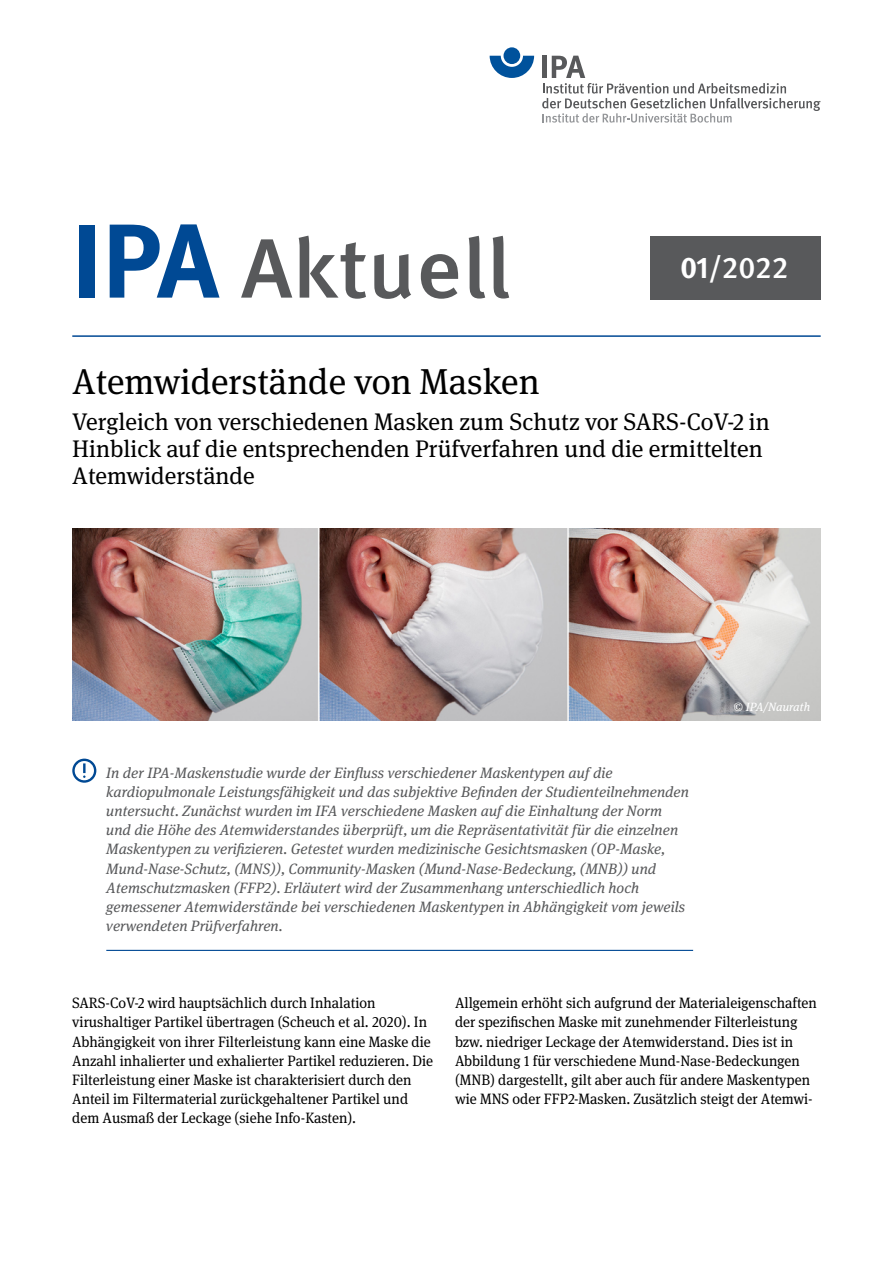
<style>
.page{position:relative;width:893px;height:1263px;background:#fff}
.page>*{position:absolute;margin:0;border:0;box-sizing:border-box;transform-origin:0 0}
._01_Überschriften_H1_IPA_Aktuell{font:500 84px "DGUV Meta";letter-spacing:.005em;color:#58595b;scale:1.05 1}
._01_Überschriften_H1_ArtikelTitel{font:36px "DGUV Meta Serif";color:#000}
._01_Überschriften_Newsletter_Ausgabe{font:500 30px "DGUV Meta";color:#fff}
._01_Überschriften_Artikel_Untertitel{font:24px/27px "DGUV Meta Serif";color:#000}
._02_Fließtext_Text_Trennung_12-6{font:15px/19.2px "DGUV Meta Serif";color:#000;scale:.96 1}
._02_Fließtext_Header{font:italic 15px/19.2px "DGUV Meta Serif";letter-spacing:.005em;color:#58595b}
.t1{font:italic 12px "DGUV Meta Serif";color:#fff}
.s1{font-weight:700;font-size:105px;color:#004994}
.s2{font-weight:700}
</style>
<div class="page">
<svg style="left:490px;top:56px;width:44px;height:22px"></svg>
<div style="left:504px;top:47px;width:16px;height:17px;background:#00529c;border-radius:50%"></div>
<svg style="left:542px;top:56px;width:279px;height:67px"></svg>
<svg style="left:72px;top:759px;width:24px;height:24px"></svg>
<hr style="left:106px;top:950px;width:587px;height:1px;background:#004994">
<img style="left:72px;top:528px;width:749px;height:192px">
<hr style="left:72px;top:335px;width:749px;height:2px;background:#004994">
<div style="left:651px;top:236px;width:170px;height:64px;background:#58595b"></div>
<p class="_01_Überschriften_H1_IPA_Aktuell" style="left:72px;top:220px;width:419px"><span class="s1">IPA</span> Aktuell</p>
<p class="_01_Überschriften_Newsletter_Ausgabe" style="left:680px;top:251px;width:110px"><span class="s2">01/</span>2022</p>
<h1 class="_01_Überschriften_H1_ArtikelTitel" style="left:72px;top:360px;width:469px">Atemwiderstände von Masken</h1>
<p class="_01_Überschriften_Artikel_Untertitel" style="left:72px;top:408px;width:699px">Vergleich von verschiedenen Masken zum Schutz vor SARS-CoV-2 in<br>Hinblick auf die entsprechenden Prüfverfahren und die ermittelten<br>Atemwiderstände</p>
<p class="_02_Fließtext_Header" style="left:106px;top:763px;width:584px">In der IPA-Maskenstudie wurde der Einfluss verschiedener Maskentypen auf die kardiopulmonale Leistungsfähigkeit und das subjektive Befinden der Studienteilnehmenden untersucht. Zunächst wurden im IFA verschiedene Masken auf die Einhaltung der Norm und die Höhe des Atemwiderstandes überprüft, um die Repräsentativität für die einzelnen Maskentypen zu verifizieren. Getestet wurden medizinische Gesichtsmasken (OP-Maske, Mund-Nase-Schutz, (MNS)), Community-Masken (Mund-Nase-Bedeckung, (MNB)) und Atemschutzmasken (FFP2). Erläutert wird der Zusammenhang unterschiedlich hoch gemessener Atemwiderstände bei verschiedenen Maskentypen in Abhängigkeit vom jeweils verwendeten Prüfverfahren.</p>
<p class="t1" style="left:734px;top:700px;width:78px">© IPA/Naurath</p>
<p class="_02_Fließtext_Text_Trennung_12-6" style="left:72px;top:994px;width:377px">SARS-CoV-2 wird hauptsächlich durch Inhalation virushaltiger Partikel übertragen (Scheuch et al. 2020). In Abhängigkeit von ihrer Filterleistung kann eine Maske die Anzahl inhalierter und exhalierter Partikel reduzieren. Die Filterleistung einer Maske ist charakterisiert durch den Anteil im Filtermaterial zurückgehaltener Partikel und dem Ausmaß der Leckage (siehe Info-Kasten).</p>
<p class="_02_Fließtext_Text_Trennung_12-6" style="left:455px;top:994px;width:378px">Allgemein erhöht sich aufgrund der Materialeigenschaften der spezifischen Maske mit zunehmender Filterleistung bzw. niedriger Leckage der Atemwiderstand. Dies ist in Abbildung 1 für verschiedene Mund-Nase-Bedeckungen (MNB) dargestellt, gilt aber auch für andere Maskentypen wie MNS oder FFP2-Masken. Zusätzlich steigt der Atemwi-</p>
</div>
